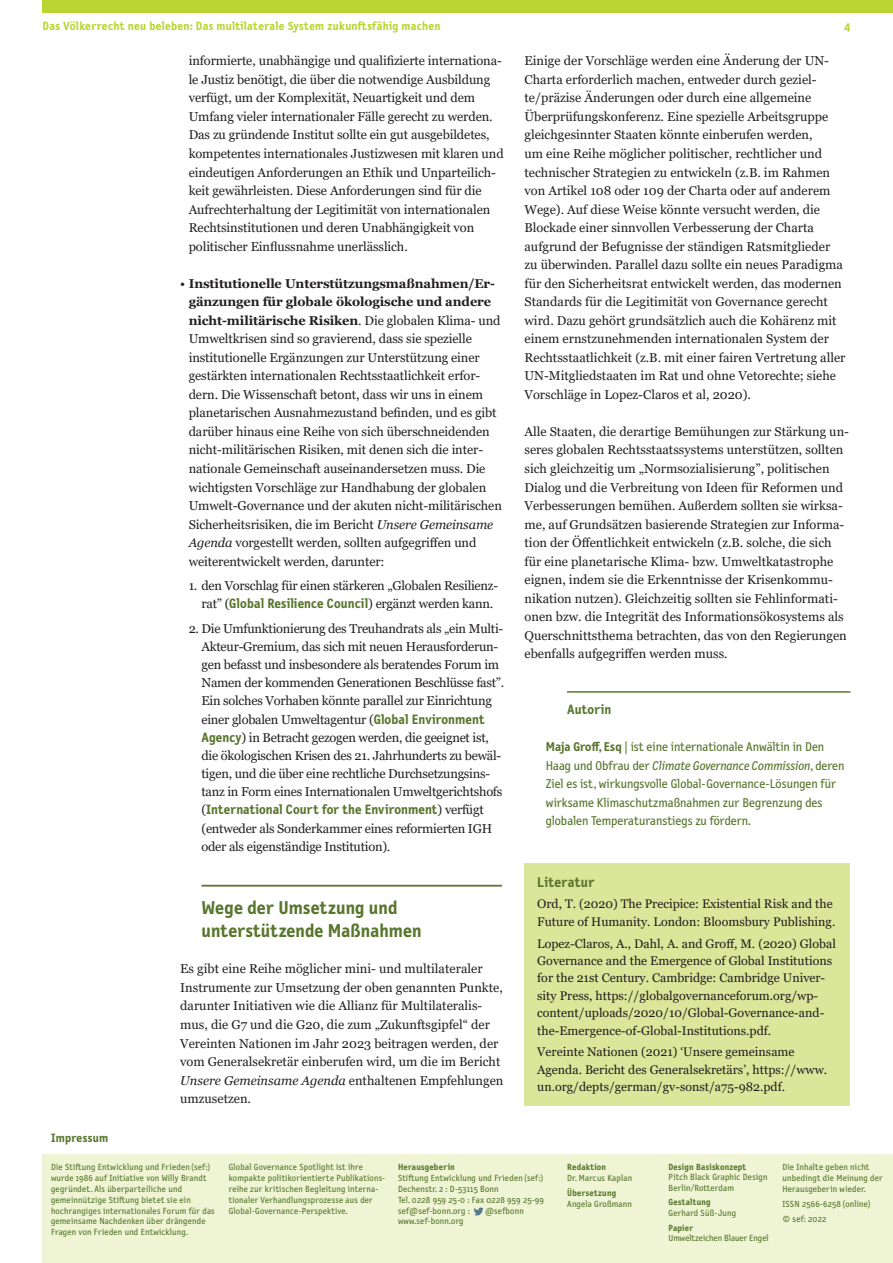
<style>
.page{position:relative;width:893px;height:1263px;background:#fff}
.page>*{position:absolute;margin:0;border:0;box-sizing:border-box;transform-origin:0 0}
.t1{font:700 18.75px/23px "Letter Gothic Text OT";letter-spacing:.005em;color:#58762d}
.t2{font:700 14.4px "Letter Gothic Text OT";letter-spacing:.015em;color:#58762d}
.t3{font:700 13.65px "Letter Gothic Text OT";letter-spacing:.005em;color:#58762d}
.t4{font:12.9px/18.6px "Georgia";color:#231f20}
.t5{font:12.9px/18.1px "Georgia";letter-spacing:-.02em;color:#231f20}
.t6{font:12.9px/18.6px "Letter Gothic Text OT";color:#58762d}
.t7{font:12.45px/17.4px "Georgia";color:#231f20}
.t8{font:700 12.15px "Letter Gothic Text OT";letter-spacing:.02em;color:#58762d}
.t9{font:700 12px "Letter Gothic Text OT";letter-spacing:.02em;color:#bad432}
.t10{font:9px/10.9px "Letter Gothic Text OT";letter-spacing:.02em;color:#58762d}
.t11{font:700 9px "Letter Gothic Text OT";letter-spacing:.02em;color:#58762d}
.t12{font:9px "Letter Gothic Text OT";color:#58762d}
.s1{font-weight:700}
.s2{font-style:italic}
.s3{font-family:"Letter Gothic Text OT";font-weight:700;font-size:13.65px;color:#58762d}
.s4{font-family:"Georgia";font-weight:400;font-size:12.9px;color:#231f20}
</style>
<div class="page">
<div style="left:43px;top:0;width:850px;height:13px;background:#bad432"></div>
<div style="left:43px;top:1154px;width:850px;height:109px;background:#eef4d4"></div>
<svg style="left:474px;top:1207px;width:10px;height:9px"></svg>
<hr style="left:567px;top:691px;width:283px;height:2px;background:#58762d">
<hr style="left:201px;top:885px;width:301px;height:1px;background:#58762d">
<div style="left:524px;top:863px;width:326px;height:242px;background:#dae699"></div>
<p class="t9" style="left:43px;top:18px;width:399px">Das Völkerrecht neu beleben: Das multilaterale System zukunftsfähig machen</p>
<p class="t4" style="left:189px;top:52px;width:317px">informierte, unabhängige und qualifizierte internationa&shy;le Justiz benötigt, die über die notwendige Ausbildung verfügt, um der Komplexität, Neuartigkeit und dem Umfang vieler internationaler Fälle gerecht zu werden.<br>Das zu gründende Institut sollte ein gut ausgebildetes, kompetentes internationales Justizwesen mit klaren und eindeutigen Anforderungen an Ethik und Unparteilich&shy;keit gewährleisten. Diese Anforderungen sind für die Aufrechterhaltung der Legitimität von internationalen Rechtsinstitutionen und deren Unabhängigkeit von politischer Einflussnahme unerlässlich.</p>
<p class="t4" style="left:189px;top:274px;width:315px;text-indent:-9px">• <span class="s1">Institutionelle Unterstützungsmaßnahmen/Er&shy;gänzungen für globale ökologische und andere nicht-militärische Risiken</span>. Die globalen Klima- und Umweltkrisen sind so gravierend, dass sie spezielle institutionelle Ergänzungen zur Unterstützung einer gestärkten internationalen Rechtsstaatlichkeit erfor&shy;dern. Die Wissenschaft betont, dass wir uns in einem planetarischen Ausnahmezustand befinden, und es gibt darüber hinaus eine Reihe von sich überschneidenden nicht-militärischen Risiken, mit denen sich die inter&shy;nationale Gemeinschaft auseinandersetzen muss. Die wichtigsten Vorschläge zur Handhabung der globalen Umwelt-Governance und der akuten nicht-militärischen Sicherheitsrisiken, die im Bericht <span class="s2">Unsere Gemeinsame Agenda</span> vorgestellt werden, sollten aufgegriffen und weiterentwickelt werden, darunter:</p>
<p class="t5" style="left:201px;top:577px;width:298px;text-indent:-13px">1. den Vorschlag für einen stärkeren „Globalen Resilienz&shy;rat” (<span class="s3">Global Resilience Council</span>) ergänzt werden kann.</p>
<p class="t5" style="left:201px;top:620px;width:304px;text-indent:-13px">2. Die Umfunktionierung des Treuhandrats als „ein Multi-Akteur-Gremium, das sich mit neuen Herausforderun&shy;gen befasst und insbesondere als beratendes Forum im Namen der kommenden Generationen Beschlüsse fast”.<br>Ein solches Vorhaben könnte parallel zur Einrichtung einer globalen Umweltagentur (<span class="s3">Global Environment Agency</span>) in Betracht gezogen werden, die geeignet ist, die ökologischen Krisen des 21. Jahrhunderts zu bewäl&shy;tigen, und die über eine rechtliche Durchsetzungsins&shy;tanz in Form eines Internationalen Umweltgerichtshofs</p>
<p class="t3" style="left:201px;top:801px;width:284px"><span class="s4">(</span>International Court for the Environment<span class="s4">) verfügt</span></p>
<p class="t5" style="left:201px;top:819px;width:292px">(entweder als Sonderkammer eines reformierten IGH oder als eigenständige Institution).</p>
<h1 class="t1" style="left:201px;top:896px;width:221px">Wege der Umsetzung und unterstützende Maßnahmen</h1>
<p class="t4" style="left:180px;top:960px;width:325px">Es gibt eine Reihe möglicher mini- und multilateraler Instrumente zur Umsetzung der oben genannten Punkte, darunter Initiativen wie die Allianz für Multilateralis&shy;mus, die G7 und die G20, die zum „Zukunftsgipfel“ der Vereinten Nationen im Jahr 2023 beitragen werden, der vom Generalsekretär einberufen wird, um die im Bericht <span class="s2">Unsere Gemeinsame Agenda</span> enthaltenen Empfehlungen umzusetzen.</p>
<p class="t9" style="left:844px;top:18px;width:8px">4</p>
<p class="t4" style="left:524px;top:52px;width:323px">Einige der Vorschläge werden eine Änderung der UN-Charta erforderlich machen, entweder durch geziel&shy;te/präzise Änderungen oder durch eine allgemeine Überprüfungskonferenz. Eine spezielle Arbeitsgruppe gleichgesinnter Staaten könnte einberufen werden,<br>um eine Reihe möglicher politischer, rechtlicher und technischer Strategien zu entwickeln (z.B. im Rahmen von Artikel 108 oder 109 der Charta oder auf anderem Wege). Auf diese Weise könnte versucht werden, die Blockade einer sinnvollen Verbesserung der Charta aufgrund der Befugnisse der ständigen Ratsmitglieder zu überwinden. Parallel dazu sollte ein neues Paradigma für den Sicherheitsrat entwickelt werden, das modernen Standards für die Legitimität von Governance gerecht wird. Dazu gehört grundsätzlich auch die Kohärenz mit einem ernstzunehmenden internationalen System der Rechtsstaatlichkeit (z.B. mit einer fairen Vertretung aller UN-Mitgliedstaaten im Rat und ohne Vetorechte; siehe Vorschläge in Lopez-Claros et al, 2020).</p>
<p class="t4" style="left:524px;top:422px;width:326px">Alle Staaten, die derartige Bemühungen zur Stärkung un&shy;seres globalen Rechtsstaatssystems unterstützen, sollten sich gleichzeitig um „Normsozialisierung”, politischen Dialog und die Verbreitung von Ideen für Reformen und Verbesserungen bemühen. Außerdem sollten sie wirksa&shy;me, auf Grundsätzen basierende Strategien zur Informa&shy;tion der Öffentlichkeit entwickeln (z.B. solche, die sich für eine planetarische Klima- bzw. Umweltkatastrophe eignen, indem sie die Erkenntnisse der Krisenkommu&shy;nikation nutzen). Gleichzeitig sollten sie Fehlinformati&shy;onen bzw. die Integrität des Informationsökosystems als Querschnittsthema betrachten, das von den Regierungen ebenfalls aufgegriffen werden muss.</p>
<p class="t3" style="left:567px;top:701px;width:46px">Autorin</p>
<p class="t6" style="left:546px;top:737px;width:300px"><span class="s1">Maja Groff, Esq</span> | ist eine internationale Anwältin in Den Haag und Obfrau der <span class="s2">Climate Governance Commission</span>, deren Ziel es ist, wirkungsvolle Global-Governance-Lösungen für wirksame Klimaschutzmaßnahmen zur Begrenzung des globalen Temperaturanstiegs zu fördern.</p>
<p class="t2" style="left:537px;top:873px;width:59px">Literatur</p>
<p class="t7" style="left:537px;top:896px;width:300px">Ord, T. (2020) The Precipice: Existential Risk and the<br>Future of Humanity. London: Bloomsbury Publishing.</p>
<p class="t7" style="left:537px;top:935px;width:300px">Lopez-Claros, A., Dahl, A. and Groff, M. (2020) Global Governance and the Emergence of Global Institutions for the 21st Century. Cambridge: Cambridge Univer&shy;sity Press, https://globalgovernanceforum.org/wp&shy;content/uploads/2020/10/Global-Governance-and&shy;the-Emergence-of-Global-Institutions.pdf.</p>
<p class="t7" style="left:537px;top:1043px;width:292px">Vereinte Nationen (2021) ‘Unsere gemeinsame<br>Agenda. Bericht des Generalsekretärs’, https://www. un.org/depts/german/gv-sonst/a75-982.pdf.</p>
<p class="t8" style="left:51px;top:1131px;width:59px">Impressum</p>
<p class="t10" style="left:51px;top:1161px;width:165px">Die Stiftung Entwicklung und Frieden (sef:) wurde 1986 auf Initiative von Willy Brandt gegründet. Als überparteiliche und gemeinnützige Stiftung bietet sie ein hochrangiges internationales Forum für das gemeinsame Nachdenken über drängende Fragen von Frieden und Entwicklung.</p>
<p class="t10" style="left:229px;top:1161px;width:158px">Global Governance Spotlight ist ihre kompakte politikorientierte Publikations&shy;reihe zur kritischen Begleitung interna&shy;tionaler Verhandlungsprozesse aus der Global-Governance-Perspektive.</p>
<p class="t11" style="left:398px;top:1161px;width:58px">Herausgeberin</p>
<p class="t10" style="left:398px;top:1172px;width:147px">Stiftung Entwicklung und Frieden (sef:)<br>Dechenstr. 2 : D-53115 Bonn<br>Tel. 0228 959 25-0 : Fax 0228 959 25-99 sef@sef-bonn.org :</p>
<p class="t10" style="left:485px;top:1205px;width:40px">@sefbonn</p>
<p class="t10" style="left:398px;top:1216px;width:67px">www.sef-bonn.org</p>
<p class="t11" style="left:567px;top:1161px;width:40px">Redaktion</p>
<p class="t10" style="left:567px;top:1172px;width:66px">Dr. Marcus Kaplan</p>
<p class="t11" style="left:567px;top:1187px;width:50px">Übersetzung</p>
<p class="t10" style="left:567px;top:1198px;width:66px">Angela Großmann</p>
<p class="t11" style="left:668px;top:1161px;width:79px">Design Basiskonzept</p>
<p class="t10" style="left:668px;top:1172px;width:101px;line-height:10.5px">Pitch Black Graphic Design<br>Berlin/Rotterdam</p>
<p class="t11" style="left:668px;top:1197px;width:44px">Gestaltung</p>
<p class="t10" style="left:668px;top:1207px;width:69px">Gerhard Süß-Jung</p>
<p class="t11" style="left:668px;top:1222px;width:26px">Papier</p>
<p class="t12" style="left:668px;top:1233px;width:102px">Umweltzeichen Blauer Engel</p>
<p class="t10" style="left:782px;top:1161px;width:102px">Die Inhalte geben nicht unbedingt die Meinung der<br>Herausgeberin wieder.</p>
<p class="t10" style="left:782px;top:1196px;width:90px;line-height:15.1px">ISSN 2566-6258 (online) © sef: 2022</p>
</div>
